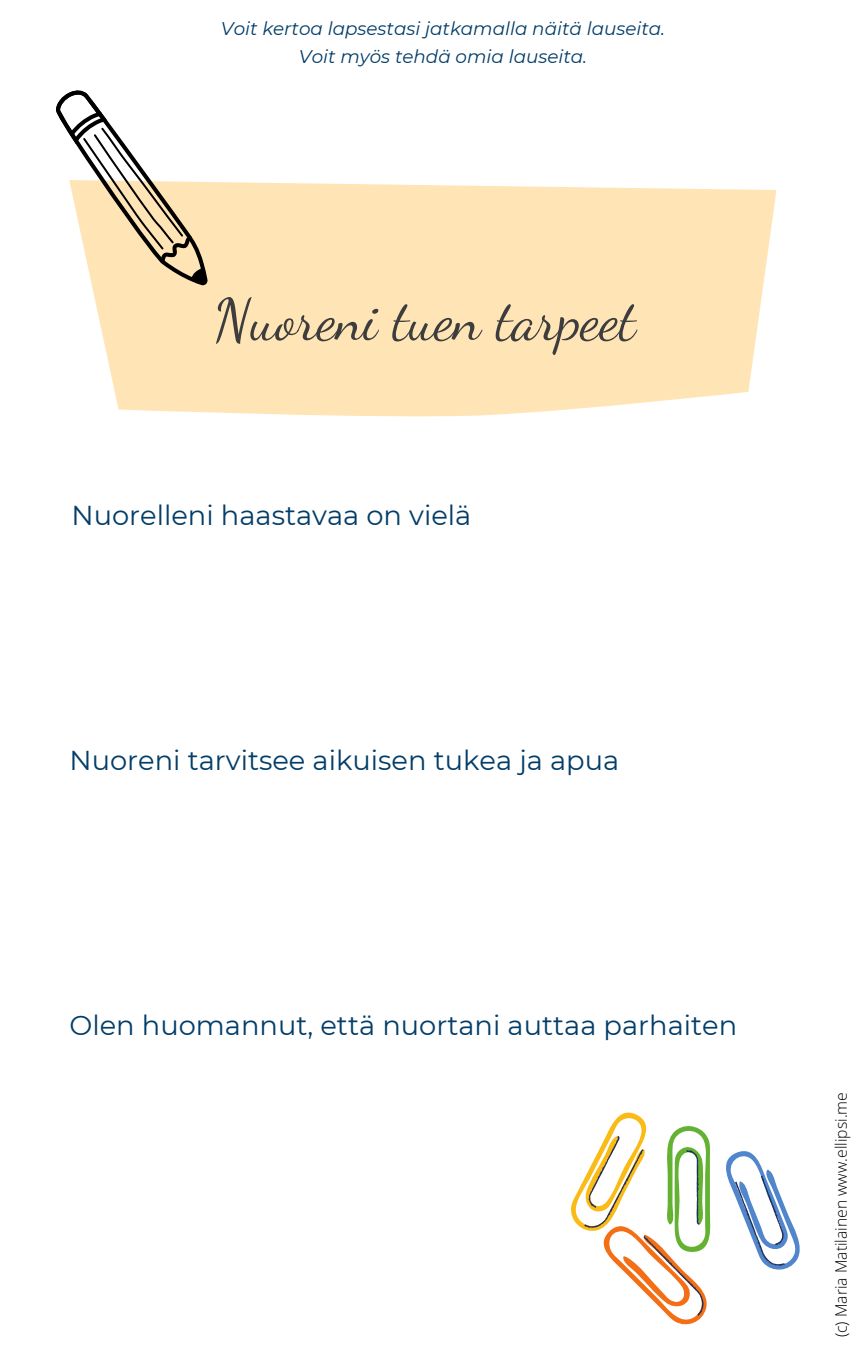
<style>
.page{position:relative;width:864px;height:1350px;background:#fff}
.page>*{position:absolute;margin:0;border:0;box-sizing:border-box;transform-origin:0 0}
.t1{font:58.05px "Dancing Script";color:#3d3d3d}
.t2{font:27.22px "Montserrat";color:#033d68}
.t3{font:italic 18.22px "Montserrat";color:#033d68}
.t4{font:300 15.75px "Open Sans";color:#000}
</style>
<div class="page">
<svg style="left:92px;top:182px;width:685px;height:235px;background:#fee7bb"></svg>
<svg style="left:56px;top:90px;width:152px;height:195px"></svg>
<svg style="left:571px;top:1112px;width:229px;height:212px"></svg>
<p class="t3" style="left:221px;top:17px;width:446px">Voit kertoa lapsestasi jatkamalla näitä lauseita.</p>
<p class="t3" style="left:299px;top:45px;width:290px">Voit myös tehdä omia lauseita.</p>
<p class="t1" style="left:213px;top:285px;width:424px">Nuoreni tuen tarpeet</p>
<p class="t2" style="left:72px;top:498px;width:401px">Nuorelleni haastavaa on vielä</p>
<p class="t2" style="left:70px;top:744px;width:551px">Nuoreni tarvitsee aikuisen tukea ja apua</p>
<p class="t2" style="left:70px;top:1008px;width:669px">Olen huomannut, että nuortani auttaa parhaiten</p>
<p class="t4" style="left:830px;top:1337px;width:247px;rotate:-90deg">(c) Maria Matilainen www.ellipsi.me</p>
</div>
